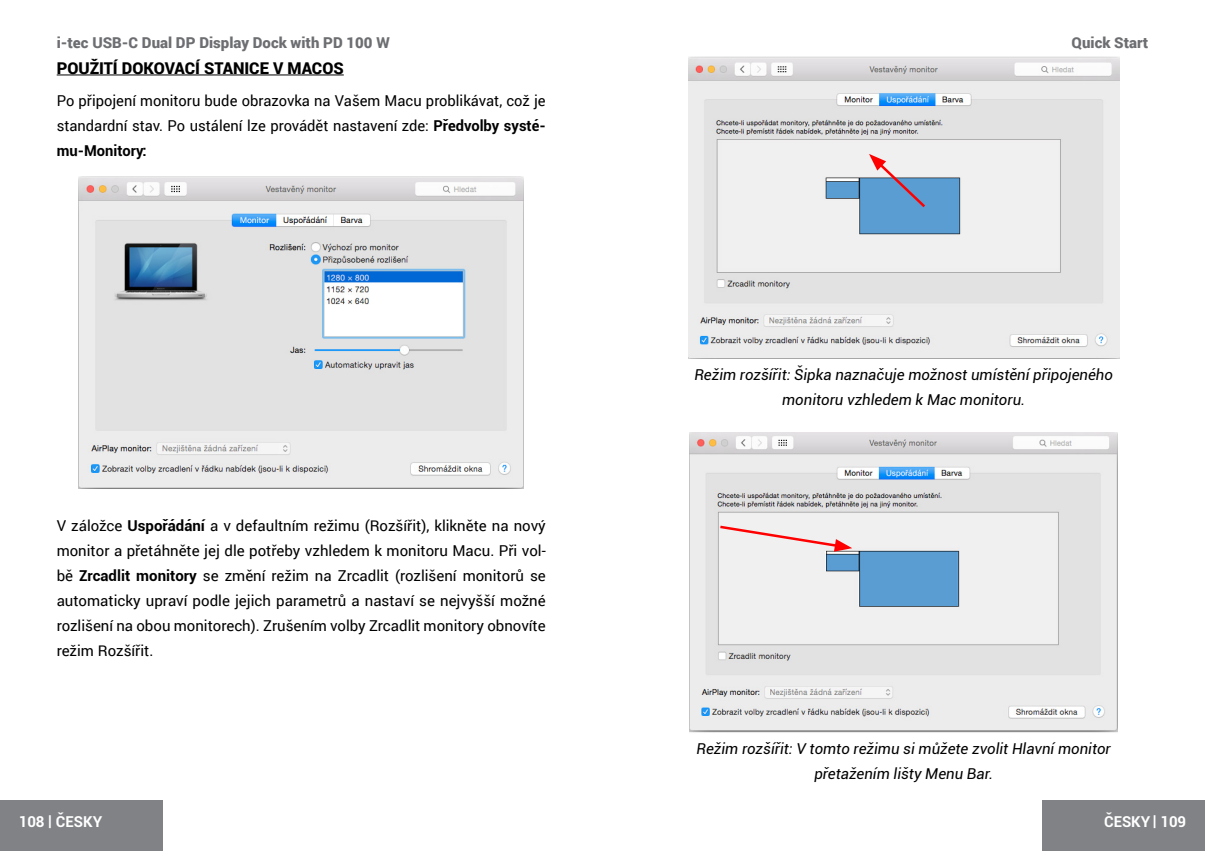
<style>
.page{position:relative;width:1205px;height:851px;background:#fff}
.page>*{position:absolute;margin:0;border:0;box-sizing:border-box;transform-origin:0 0}
.t1{font:900 16.25px "Roboto";color:#000}
.t2{font:15px/25px "Roboto";color:#000;text-align:justify}
.t3{font:italic 15px/25px "Roboto";color:#000;text-align:center}
.t4{font:900 15px "Roboto";color:#6d6e71}
.t5{font:700 15px "Roboto";color:#fff}
.s1{font-weight:700}
</style>
<div class="page">
<div style="left:0;top:799px;width:163px;height:51px;background:#808285"></div>
<div style="left:1042px;top:799px;width:163px;height:51px;background:#808285"></div>
<img style="left:688px;top:57px;width:431px;height:302px">
<img style="left:79px;top:177px;width:445px;height:311px">
<hr style="left:57px;top:74px;width:287px;height:1px;background:#000">
<img style="left:689px;top:432px;width:428px;height:301px">
<svg style="left:869px;top:154px;width:59px;height:56px"></svg>
<svg style="left:717px;top:524px;width:135px;height:27px"></svg>
<p class="t4" style="left:57px;top:32px;width:334px">i-tec USB-C Dual DP Display Dock with PD 100 W</p>
<p class="t4" style="left:1071px;top:32px;width:78px">Quick Start</p>
<p class="t1" style="left:57px;top:56px;width:289px">POUŽITÍ DOKOVACÍ STANICE V MACOS</p>
<p class="t2" style="left:57px;top:87px;width:490px">Po připojení monitoru bude obrazovka na Vašem Macu problikávat, což je standardní stav. Po ustálení lze provádět nastavení zde: <span class="s1">Předvolby systé&shy;mu-Monitory:</span></p>
<p class="t2" style="left:57px;top:512px;width:490px">V záložce <span class="s1">Uspořádání</span> a v defaultním režimu (Rozšířit), klikněte na nový monitor a přetáhněte jej dle potřeby vzhledem k monitoru Macu. Při vol&shy;bě <span class="s1">Zrcadlit monitory</span> se změní režim na Zrcadlit (rozlišení monitorů se automaticky upraví podle jejich parametrů a nastaví se nejvyšší možné rozlišení na obou monitorech). Zrušením volby Zrcadlit monitory obnovíte režim Rozšířit.</p>
<p class="t5" style="left:19px;top:810px;width:85px">108 | ČESKY</p>
<p class="t3" style="left:694px;top:361px;width:420px">Režim rozšířit: Šipka naznačuje možnost umístění připojeného monitoru vzhledem k Mac monitoru.</p>
<p class="t3" style="left:696px;top:735px;width:416px">Režim rozšířit: V tomto režimu si můžete zvolit Hlavní monitor přetažením lišty Menu Bar.</p>
<p class="t5" style="left:1104px;top:810px;width:84px">ČESKY | 109</p>
</div>
